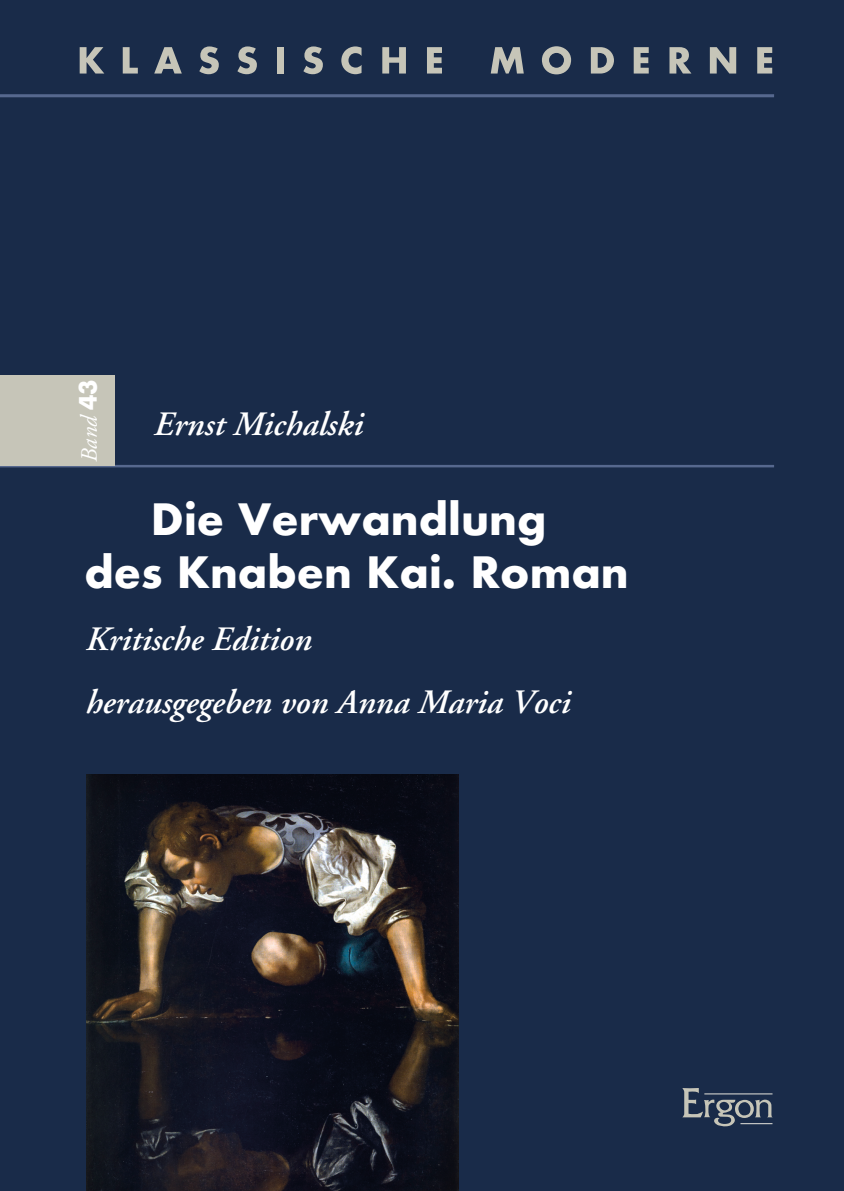
<style>
.page{position:relative;width:844px;height:1191px;background:#fff}
.page>*{position:absolute;margin:0;border:0;box-sizing:border-box;transform-origin:0 0}
.t1{font:700 42px/52.5px "Futura";color:#fff;text-align:center}
.t2{font:italic 600 34.12px/63px "Adobe Garamond";color:#fff}
.t3{font:italic 23.45px "Adobe Garamond";color:#fff}
.s1{font-family:"Futura";font-weight:700;font-style:normal}
</style>
<div class="page">
<div style="left:0;top:0;width:843px;height:1191px;background:#192b49"></div>
<hr style="left:0;top:465px;width:773px;height:2px;background:#56688e">
<div style="left:0;top:375px;width:114px;height:91px;background:#c6c5b8"></div>
<img style="left:86px;top:774px;width:373px;height:417px">
<p class="t3" style="left:77px;top:463px;width:85px;rotate:-90deg">Band <span class="s1">43</span></p>
<p class="t2" style="left:152px;top:393px;width:211px">Ernst Michalski</p>
<p class="t1" style="left:84px;top:493px;width:545px">Die Verwandlung<br>des Knaben Kai. Roman</p>
<p class="t2" style="left:84px;top:608px;width:486px">Kritische Edition<br>herausgegeben von Anna Maria Voci</p>
</div>
